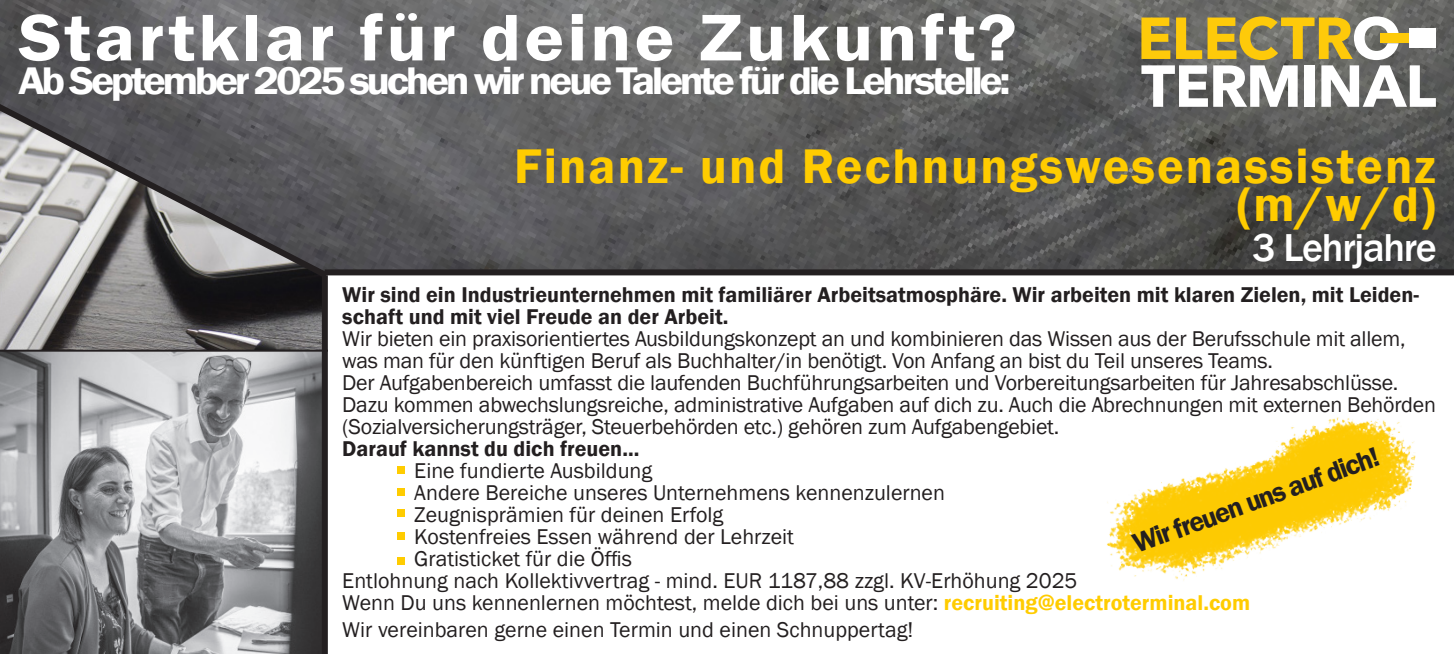
<style>
.page{position:relative;width:1454px;height:654px;background:#fff}
.page>*{position:absolute;margin:0;border:0;box-sizing:border-box;transform-origin:0 0}
.t1{font:600 68.2px "Franklin Gothic";letter-spacing:.04em;color:#fff;scale:1.1 1}
.t2{font:600 50px "Franklin Gothic";letter-spacing:.04em;color:#fc0}
.t3{font:500 40px "Franklin Gothic";letter-spacing:-.03em;color:#fff}
.t4{font:600 39.6px "Franklin Gothic";letter-spacing:-.08em;color:#fff;scale:1.1 1}
.Pa0{font:600 28px "Franklin Gothic";color:#231f20}
.t5{font:22px/22px "Franklin Gothic";letter-spacing:-.01em;color:#231f20}
.t6{font:600 22px/22px "Franklin Gothic";color:#231f20}
.s1{font-weight:600;color:#fc0}
</style>
<div class="page">
<img style="left:0;top:0;width:1454px;height:654px">
<div style="left:328px;top:272px;width:1126px;height:382px;background:#fff"></div>
<div style="left:325px;top:269px;width:1129px;height:6px;background:#231f20"></div>
<div style="left:322px;top:275px;width:6px;height:379px;background:#231f20"></div>
<svg style="left:1141px;top:16px;width:295px;height:91px"></svg>
<svg style="left:0;top:76px;width:334px;height:208px;background:#757475"></svg>
<div style="left:398px;top:509px;width:7px;height:7px;background:#fc0"></div>
<div style="left:398px;top:532px;width:7px;height:7px;background:#fc0"></div>
<div style="left:398px;top:558px;width:7px;height:7px;background:#fc0"></div>
<div style="left:398px;top:488px;width:7px;height:7px;background:#fc0"></div>
<div style="left:398px;top:467px;width:7px;height:7px;background:#fc0"></div>
<img style="left:1107px;top:413px;width:309px;height:168px">
<p class="t1" style="left:19px;top:-4px;width:909px">Startklar für deine Zukunft?</p>
<p class="t4" style="left:19px;top:57px;width:903px">Ab September 2025 suchen wir neue Talente für die Lehrstelle:</p>
<p class="t2" style="left:514px;top:136px;width:923px">Finanz- und Rechnungswesenassistenz</p>
<p class="t2" style="left:1237px;top:174px;width:201px">(m/w/d)</p>
<p class="t3" style="left:1252px;top:223px;width:186px">3 Lehrjahre</p>
<p class="t6" style="left:342px;top:284px;width:1078px">Wir sind ein Industrieunternehmen mit familiärer Arbeitsatmosphäre. Wir arbeiten mit klaren Zielen, mit Leiden&shy;schaft und mit viel Freude an der Arbeit.</p>
<p class="t5" style="left:342px;top:328px;width:1065px">Wir bieten ein praxisorientiertes Ausbildungskonzept an und kombinieren das Wissen aus der Berufsschule mit allem, was man für den künftigen Beruf als Buchhalter/in benötigt. Von Anfang an bist du Teil unseres Teams.</p>
<p class="t5" style="left:342px;top:372px;width:1095px">Der Aufgabenbereich umfasst die laufenden Buchführungsarbeiten und Vorbereitungsarbeiten für Jahresabschlüsse.<br>Dazu kommen abwechslungsreiche, administrative Aufgaben auf dich zu. Auch die Abrechnungen mit externen Behörden (Sozialversicherungsträger, Steuerbehörden etc.) gehören zum Aufgabengebiet.</p>
<p class="t6" style="left:342px;top:438px;width:299px">Darauf kannst du dich freuen...</p>
<p class="t5" style="left:414px;top:460px;width:240px">Eine fundierte Ausbildung</p>
<p class="t5" style="left:414px;top:482px;width:532px">Andere Bereiche unseres Unternehmens kennenzulernen</p>
<p class="t5" style="left:414px;top:504px;width:311px">Zeugnisprämien für deinen Erfolg</p>
<p class="t5" style="left:414px;top:526px;width:381px">Kostenfreies Essen während der Lehrzeit</p>
<p class="t5" style="left:414px;top:548px;width:219px">Gratisticket für die Öffis</p>
<p class="t5" style="left:342px;top:570px;width:737px">Entlohnung nach Kollektivvertrag - mind. EUR 1187,88 zzgl. KV-Erhöhung 2025</p>
<p class="t5" style="left:342px;top:592px;width:909px">Wenn Du uns kennenlernen möchtest, melde dich bei uns unter: <span class="s1">recruiting@electroterminal.com</span></p>
<p class="t5" style="left:342px;top:619px;width:573px">Wir vereinbaren gerne einen Termin und einen Schnuppertag!</p>
<p class="Pa0" style="left:1128px;top:528px;width:262px;rotate:-20deg">Wir freuen uns auf dich!</p>
</div>
